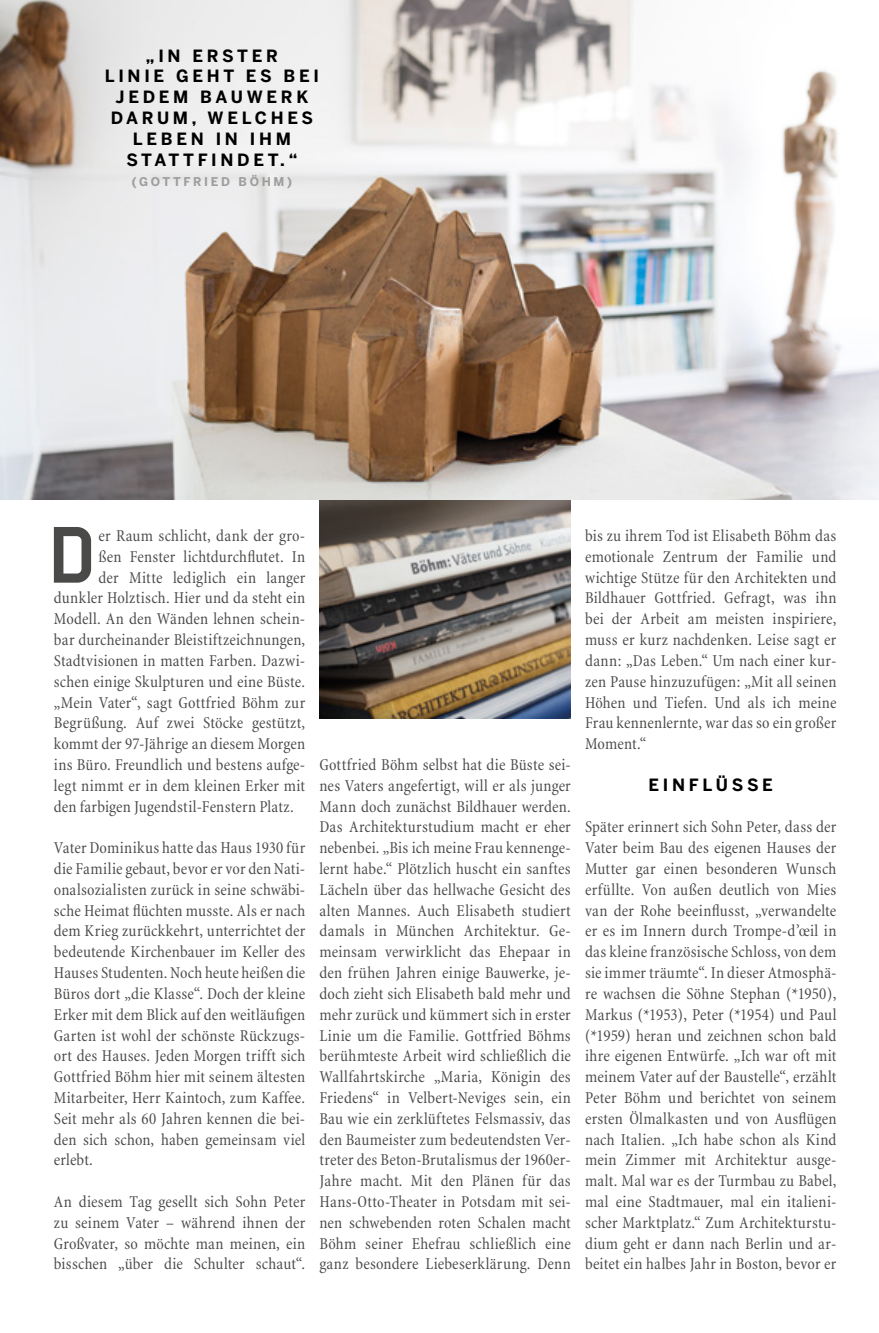
<style>
.page{position:relative;width:879px;height:1333px;background:#fff}
.page>*{position:absolute;margin:0;border:0;box-sizing:border-box;transform-origin:0 0}
.t1{font:700 90.4px "Regular";color:#4a4a49}
.t2{font:condensed 16.8px/20.8px "Minion";letter-spacing:.01em;color:#4a4a49;text-align:justify}
.t3{font:700 16.8px/20.8px "Benton Sans";letter-spacing:.22em;color:#000;text-align:center}
.t4{font:700 12px "Benton Sans";letter-spacing:.22em;color:#9d9d9c}
</style>
<div class="page">
<img style="left:319px;top:499px;width:252px;height:220px">
<img style="left:0;top:0;width:879px;height:499px">
<p class="t3" style="left:105px;top:45px;width:216px">„IN ERSTER<br>LINIE GEHT ES BEI<br>JEDEM BAUWERK<br>DARUM, WELCHES<br>LEBEN IN IHM<br>STATTFINDET.“</p>
<p class="t4" style="left:132px;top:175px;width:161px">(GOTTFRIED BÖHM)</p>
<h1 class="t1" style="left:49px;top:506px;width:51px">D</h1>
<p class="t2" style="left:98px;top:525px;width:208px">er Raum schlicht, dank der gro-</p>
<p class="t2" style="left:98px;top:546px;width:208px">ßen Fenster lichtdurchflutet. In</p>
<p class="t2" style="left:98px;top:567px;width:208px">der Mitte lediglich ein langer</p>
<p class="t2" style="left:54px;top:588px;width:253px">dunkler Holztisch. Hier und da steht ein</p>
<p class="t2" style="left:54px;top:609px;width:253px">Modell. An den Wänden lehnen schein-</p>
<p class="t2" style="left:54px;top:629px;width:253px">bar durcheinander Bleistiftzeichnungen,</p>
<p class="t2" style="left:54px;top:650px;width:253px">Stadtvisionen in matten Farben. Dazwi-</p>
<p class="t2" style="left:54px;top:671px;width:253px">schen einige Skulpturen und eine Büste.</p>
<p class="t2" style="left:54px;top:692px;width:253px">„Mein Vater“, sagt Gottfried Böhm zur</p>
<p class="t2" style="left:54px;top:713px;width:253px">Begrüßung. Auf zwei Stöcke gestützt,</p>
<p class="t2" style="left:54px;top:733px;width:253px">kommt der 97-Jährige an diesem Morgen</p>
<p class="t2" style="left:54px;top:754px;width:253px">ins Büro. Freundlich und bestens aufge-</p>
<p class="t2" style="left:54px;top:775px;width:253px">legt nimmt er in dem kleinen Erker mit</p>
<p class="t2" style="left:54px;top:796px;width:241px">den farbigen Jugendstil-Fenstern Platz.</p>
<p class="t2" style="left:54px;top:837px;width:253px">Vater Dominikus hatte das Haus 1930 für die Familie gebaut, bevor er vor den Nati&shy;onalsozialisten zurück in seine schwäbi&shy;sche Heimat flüchten musste. Als er nach dem Krieg zurückkehrt, unterrichtet der bedeutende Kirchenbauer im Keller des Hauses Studenten. Noch heute heißen die Büros dort „die Klasse“. Doch der kleine Erker mit dem Blick auf den weitläufigen Garten ist wohl der schönste Rückzugs&shy;ort des Hauses. Jeden Morgen trifft sich Gottfried Böhm hier mit seinem ältesten Mitarbeiter, Herr Kaintoch, zum Kaffee.<br>Seit mehr als 60 Jahren kennen die bei&shy;den sich schon, haben gemeinsam viel erlebt.</p>
<p class="t2" style="left:54px;top:1191px;width:253px">An diesem Tag gesellt sich Sohn Peter zu seinem Vater – während ihnen der Großvater, so möchte man meinen, ein bisschen „über die Schulter schaut“.</p>
<p class="t2" style="left:319px;top:754px;width:253px">Gottfried Böhm selbst hat die Büste sei&shy;nes Vaters angefertigt, will er als junger Mann doch zunächst Bildhauer werden.<br>Das Architekturstudium macht er eher nebenbei. „Bis ich meine Frau kennenge&shy;lernt habe.“ Plötzlich huscht ein sanftes Lächeln über das hellwache Gesicht des alten Mannes. Auch Elisabeth studiert damals in München Architektur. Ge&shy;meinsam verwirklicht das Ehepaar in den frühen Jahren einige Bauwerke, je&shy;doch zieht sich Elisabeth bald mehr und mehr zurück und kümmert sich in erster Linie um die Familie. Gottfried Böhms berühmteste Arbeit wird schließlich die Wallfahrtskirche „Maria, Königin des Friedens“ in Velbert-Neviges sein, ein Bau wie ein zerklüftetes Felsmassiv, das den Baumeister zum bedeutendsten Ver&shy;treter des Beton-Brutalismus der 1960er-Jahre macht. Mit den Plänen für das Hans-Otto-Theater in Potsdam mit sei&shy;nen schwebenden roten Schalen macht Böhm seiner Ehefrau schließlich eine ganz besondere Liebeserklärung. Denn</p>
<p class="t2" style="left:585px;top:525px;width:253px">bis zu ihrem Tod ist Elisabeth Böhm das emotionale Zentrum der Familie und wichtige Stütze für den Architekten und Bildhauer Gottfried. Gefragt, was ihn bei der Arbeit am meisten inspiriere, muss er kurz nachdenken. Leise sagt er dann: „Das Leben.“ Um nach einer kur&shy;zen Pause hinzuzufügen: „Mit all seinen Höhen und Tiefen. Und als ich meine Frau kennenlernte, war das so ein großer Moment.“</p>
<p class="t3" style="left:648px;top:774px;width:126px">EINFLÜSSE</p>
<p class="t2" style="left:585px;top:817px;width:253px">Später erinnert sich Sohn Peter, dass der Vater beim Bau des eigenen Hauses der Mutter gar einen besonderen Wunsch erfüllte. Von außen deutlich von Mies van der Rohe beeinflusst, „verwandelte er es im Innern durch Trompe-d’œil in das kleine französische Schloss, von dem sie immer träumte“. In dieser Atmosphä&shy;re wachsen die Söhne Stephan (*1950), Markus (*1953), Peter (*1954) und Paul (*1959) heran und zeichnen schon bald ihre eigenen Entwürfe. „Ich war oft mit meinem Vater auf der Baustelle“, erzählt Peter Böhm und berichtet von seinem ersten Ölmalkasten und von Ausflügen nach Italien. „Ich habe schon als Kind mein Zimmer mit Architektur ausge&shy;malt. Mal war es der Turmbau zu Babel, mal eine Stadtmauer, mal ein italieni&shy;scher Marktplatz.“ Zum Architekturstu&shy;dium geht er dann nach Berlin und ar&shy;beitet ein halbes Jahr in Boston, bevor er</p>
</div>
